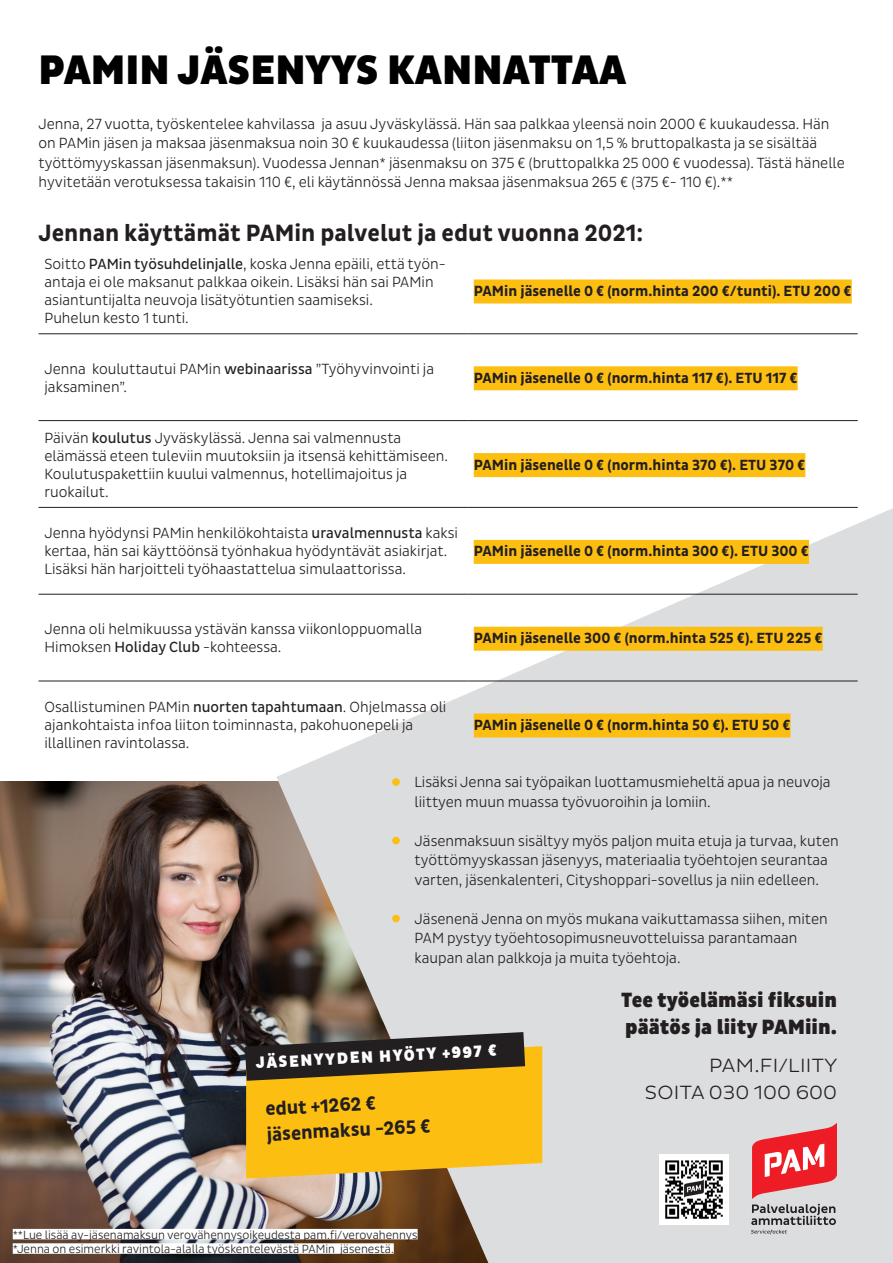
<style>
.page{position:relative;width:893px;height:1263px;background:#fff}
.page>*{position:absolute;margin:0;border:0;box-sizing:border-box;transform-origin:0 0}
.t1{font:900 42px "Pluto Sans Cond";color:#000}
.t2{font:700 24px "Pluto Sans Cond";color:#231f20}
.t3{font:900 21px/27px "Pluto Sans Cond";color:#231f20}
.t4{font:300 19.5px/27px "Pluto Sans";letter-spacing:.015em;color:#231f20;text-align:right}
.t5{font:700 19.5px "Pluto Sans Cond";color:#231f20}
._07_Palkkiteksti{font:900 16.5px "Pluto Sans Cond";color:#fff}
.t6{font:300 15px/18px "Pluto Sans Cond";color:#231f20}
.t7{font:700 15px "Pluto Sans Cond";color:#231f20}
.t8{font:300 12px "Pluto Sans Cond";color:#231f20}
.s1{font-weight:400}
</style>
<div class="page">
<img style="left:0;top:781px;width:276px;height:482px">
<svg style="left:276px;top:508px;width:617px;height:755px;fill:#dcdddf"></svg>
<div style="left:392px;top:778px;width:8px;height:8px;background:#fdbe12;border-radius:50%"></div>
<div style="left:392px;top:837px;width:8px;height:7px;background:#fdbe12;border-radius:50%"></div>
<div style="left:392px;top:915px;width:8px;height:7px;background:#fdbe12;border-radius:50%"></div>
<svg style="left:751px;top:1123px;width:86px;height:111px"></svg>
<hr style="left:39px;top:333px;width:429px;height:1px;background:#231f20">
<hr style="left:468px;top:333px;width:390px;height:1px;background:#231f20">
<hr style="left:39px;top:420px;width:429px;height:1px;background:#231f20">
<hr style="left:468px;top:420px;width:390px;height:1px;background:#231f20">
<hr style="left:39px;top:507px;width:429px;height:1px;background:#231f20">
<hr style="left:468px;top:507px;width:390px;height:1px;background:#231f20">
<hr style="left:39px;top:594px;width:429px;height:1px;background:#231f20">
<hr style="left:468px;top:594px;width:390px;height:1px;background:#231f20">
<hr style="left:39px;top:681px;width:429px;height:1px;background:#231f20">
<hr style="left:468px;top:681px;width:390px;height:1px;background:#231f20">
<div style="left:474px;top:279px;width:378px;height:24px;background:#fdbe12"></div>
<div style="left:474px;top:366px;width:324px;height:24px;background:#fdbe12"></div>
<div style="left:474px;top:453px;width:331px;height:24px;background:#fdbe12"></div>
<div style="left:474px;top:540px;width:335px;height:24px;background:#fdbe12"></div>
<div style="left:474px;top:627px;width:349px;height:24px;background:#fdbe12"></div>
<div style="left:474px;top:713px;width:316px;height:24px;background:#fdbe12"></div>
<div style="left:13px;top:1229px;width:405px;height:10px;background:#fff"></div>
<div style="left:13px;top:1243px;width:381px;height:11px;background:#fff"></div>
<img style="left:659px;top:1154px;width:69px;height:70px">
<svg style="left:245px;top:1032px;width:297px;height:146px"></svg>
<p class="t1" style="left:39px;top:45px;width:589px">PAMIN JÄSENYYS KANNATTAA</p>
<p class="t6" style="left:39px;top:114px;width:808px;line-height:19.5px">Jenna, 27 vuotta, työskentelee kahvilassa ja asuu Jyväskylässä. Hän saa palkkaa yleensä noin 2000 € kuukaudessa. Hän on PAMin jäsen ja maksaa jäsenmaksua noin 30 € kuukaudessa (liiton jäsenmaksu on 1,5 % bruttopalkasta ja se sisältää työttömyyskassan jäsenmaksun). Vuodessa Jennan* jäsenmaksu on 375 € (bruttopalkka 25 000 € vuodessa). Tästä hänelle hyvitetään verotuksessa takaisin 110 €, eli käytännössä Jenna maksaa jäsenmaksua 265 € (375 €- 110 €).**</p>
<p class="t2" style="left:39px;top:219px;width:606px">Jennan käyttämät PAMin palvelut ja edut vuonna 2021:</p>
<p class="t6" style="left:45px;top:255px;width:403px">Soitto <span class="s1">PAMin työsuhdelinjalle</span>, koska Jenna epäili, että työn&shy;antaja ei ole maksanut palkkaa oikein. Lisäksi hän sai PAMin asiantuntijalta neuvoja lisätyötuntien saamiseksi.</p>
<p class="t6" style="left:45px;top:309px;width:146px">Puhelun kesto 1 tunti.</p>
<p class="t7" style="left:474px;top:282px;width:379px">PAMin jäsenelle 0 € (norm.hinta 200 €/tunti). ETU 200 €</p>
<p class="t6" style="left:45px;top:360px;width:391px">Jenna kouluttautui PAMin <span class="s1">webinaarissa</span> ”Työhyvinvointi ja jaksaminen”.</p>
<p class="t7" style="left:474px;top:369px;width:325px">PAMin jäsenelle 0 € (norm.hinta 117 €). ETU 117 €</p>
<p class="t6" style="left:45px;top:429px;width:405px">Päivän <span class="s1">koulutus</span> Jyväskylässä. Jenna sai valmennusta elämässä eteen tuleviin muutoksiin ja itsensä kehittämiseen.<br>Koulutuspakettiin kuului valmennus, hotellimajoitus ja ruokailut.</p>
<p class="t7" style="left:474px;top:456px;width:333px">PAMin jäsenelle 0 € (norm.hinta 370 €). ETU 370 €</p>
<p class="t6" style="left:45px;top:524px;width:415px">Jenna hyödynsi PAMin henkilökohtaista <span class="s1">uravalmennusta</span> kaksi kertaa, hän sai käyttöönsä työnhakua hyödyntävät asiakirjat.<br>Lisäksi hän harjoitteli työhaastattelua simulaattorissa.</p>
<p class="t7" style="left:474px;top:543px;width:337px">PAMin jäsenelle 0 € (norm.hinta 300 €). ETU 300 €</p>
<p class="t6" style="left:45px;top:620px;width:379px">Jenna oli helmikuussa ystävän kanssa viikonloppuomalla<br>Himoksen <span class="s1">Holiday Club</span> -kohteessa.</p>
<p class="t7" style="left:474px;top:630px;width:350px">PAMin jäsenelle 300 € (norm.hinta 525 €). ETU 225 €</p>
<p class="t6" style="left:45px;top:698px;width:403px">Osallistuminen PAMin <span class="s1">nuorten tapahtumaan</span>. Ohjelmassa oli ajankohtaista infoa liiton toiminnasta, pakohuonepeli ja illallinen ravintolassa.</p>
<p class="t7" style="left:474px;top:716px;width:318px">PAMin jäsenelle 0 € (norm.hinta 50 €). ETU 50 €</p>
<p class="t6" style="left:415px;top:773px;width:418px;line-height:19.5px">Lisäksi Jenna sai työpaikan luottamusmieheltä apua ja neuvoja liittyen muun muassa työvuoroihin ja lomiin.</p>
<p class="t6" style="left:415px;top:831px;width:426px;line-height:19.5px">Jäsenmaksuun sisältyy myös paljon muita etuja ja turvaa, kuten työttömyyskassan jäsenyys, materiaalia työehtojen seurantaa varten, jäsenkalenteri, Cityshoppari-sovellus ja niin edelleen.</p>
<p class="t6" style="left:415px;top:909px;width:415px;line-height:19.5px">Jäsenenä Jenna on myös mukana vaikuttamassa siihen, miten<br>PAM pystyy työehtosopimusneuvotteluissa parantamaan kaupan alan palkkoja ja muita työehtoja.</p>
<p class="_07_Palkkiteksti" style="left:255px;top:1053px;width:243px;rotate:-3deg">JÄSENYYDEN HYÖTY +997 €</p>
<p class="t5" style="left:265px;top:1098px;width:112px;rotate:-3deg">edut +1262 €</p>
<p class="t5" style="left:266px;top:1123px;width:166px;rotate:-3deg">jäsenmaksu -265 €</p>
<p class="t8" style="left:13px;top:1228px;width:406px">**Lue lisää ay-jäsenamaksun verovähennysoikeudesta pam.fi/verovahennys</p>
<p class="t8" style="left:13px;top:1242px;width:383px">*Jenna on esimerkki ravintola-alalla työskentelevästä PAMin jäsenestä.</p>
<p class="t3" style="left:621px;top:987px;width:217px">Tee työelämäsi fiksuin päätös ja liity PAMiin.</p>
<p class="t4" style="left:645px;top:1052px;width:194px">PAM.FI/LIITY<br>SOITA 030 100 600</p>
</div>
